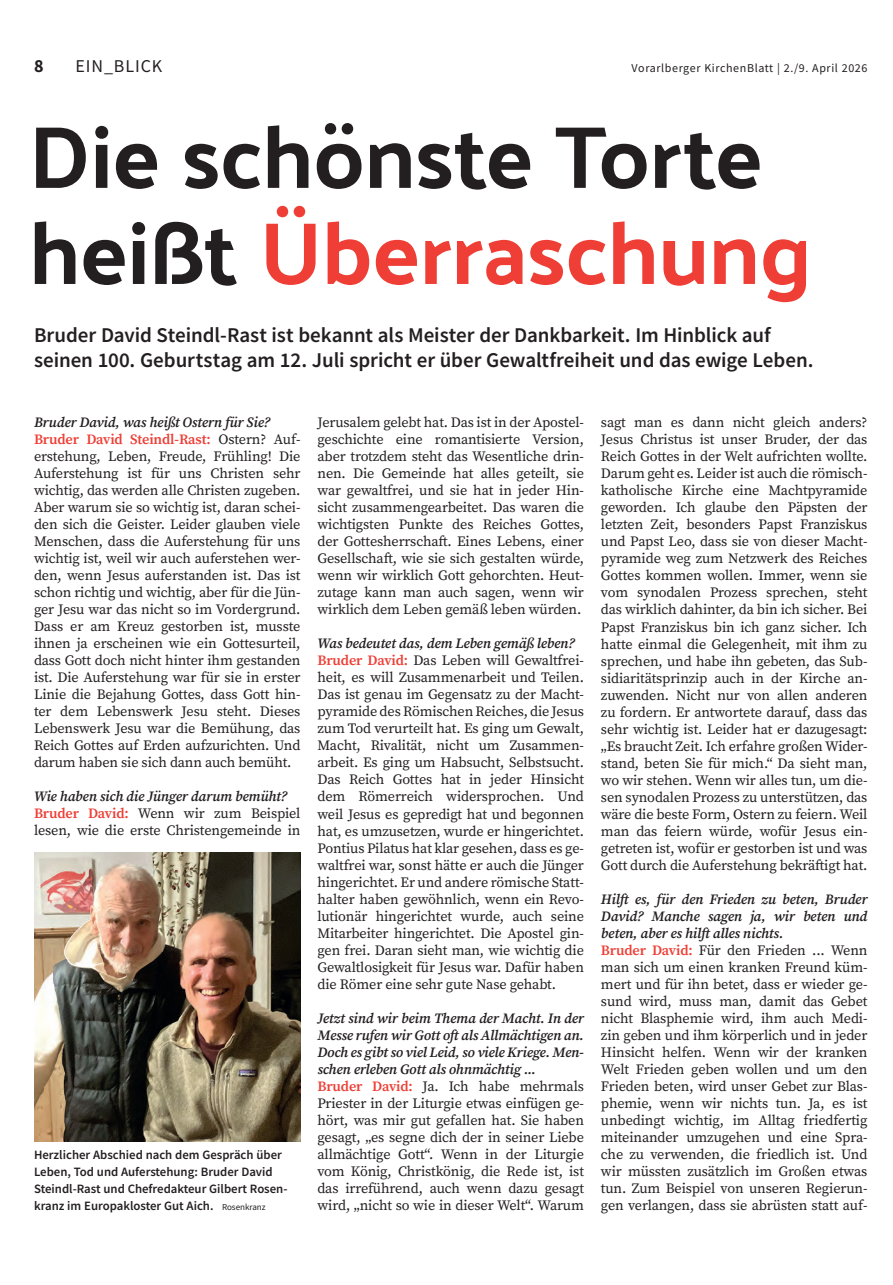
<style>
.page{position:relative;width:893px;height:1285px;background:#fff}
.page>*{position:absolute;margin:0;border:0;box-sizing:border-box;transform-origin:0 0}
.t1{font:700 88.5px/96px "Palanquin";letter-spacing:-.01em;color:#231f20}
.t2{font:600 21px/25.5px "Source Sans Pro";letter-spacing:-.005em;color:#231f20}
.t3{font:18px "Source Sans Pro";letter-spacing:.05em;color:#231f20}
.t4{font:700 18px "Source Sans Pro";color:#231f20}
.t5{font:14.25px/17px "Source Serif Pro";letter-spacing:-.01em;color:#231f20}
.t6{font:600 12.75px/17px "Source Sans Pro";color:#231f20}
.t7{font:12px "Source Sans Pro";letter-spacing:.05em;color:#231f20}
.s1{color:#ee3e35}
.s2{font-weight:600;font-style:italic}
.s3{font-weight:600;color:#ee3e35}
.s4{font-weight:400;font-size:9px}
</style>
<div class="page">
<img style="left:34px;top:852px;width:266px;height:289px">
<p class="t4" style="left:34px;top:54px;width:11px">8</p>
<p class="t3" style="left:75px;top:55px;width:88px">EIN_BLICK</p>
<p class="t7" style="left:632px;top:61px;width:237px">Vorarlberger KirchenBlatt | 2./9. April 2026</p>
<h1 class="t1" style="left:29px;top:109px;width:785px">Die schönste Torte heißt <span class="s1">Überraschung</span></h1>
<h2 class="t2" style="left:34px;top:322px;width:781px">Bruder David Steindl-Rast ist bekannt als Meister der Dankbarkeit. Im Hinblick auf seinen 100. Geburtstag am 12. Juli spricht er über Gewaltfreiheit und das ewige Leben.</h2>
<p class="t5" style="left:34px;top:413px;width:268px"><span class="s2">Bruder David, was heißt Ostern für Sie?<br></span><span class="s3">Bruder David Steindl-Rast:</span> Ostern? Auf&shy;erstehung, Leben, Freude, Frühling! Die Auferstehung ist für uns Christen sehr wichtig, das werden alle Christen zugeben.<br>Aber warum sie so wichtig ist, daran schei&shy;den sich die Geister. Leider glauben viele Menschen, dass die Auferstehung für uns wichtig ist, weil wir auch auferstehen wer&shy;den, wenn Jesus auferstanden ist. Das ist schon richtig und wichtig, aber für die Jün&shy;ger Jesu war das nicht so im Vordergrund.<br>Dass er am Kreuz gestorben ist, musste ihnen ja erscheinen wie ein Gottesurteil, dass Gott doch nicht hinter ihm gestanden ist. Die Auferstehung war für sie in erster Linie die Bejahung Gottes, dass Gott hin&shy;ter dem Lebenswerk Jesu steht. Dieses Lebenswerk Jesu war die Bemühung, das Reich Gottes auf Erden aufzurichten. Und darum haben sie sich dann auch bemüht.</p>
<p class="t5" style="left:34px;top:788px;width:268px"><span class="s2">Wie haben sich die Jünger darum bemüht?<br></span><span class="s3">Bruder David:</span> Wenn wir zum Beispiel lesen, wie die erste Christengemeinde in</p>
<p class="t6" style="left:34px;top:1145px;width:255px">Herzlicher Abschied nach dem Gespräch über Leben, Tod und Auferstehung: Bruder David Steindl-Rast und Chefredakteur Gilbert Rosen&shy;kranz im Europakloster Gut Aich. <span class="s4">Rosenkranz</span></p>
<p class="t5" style="left:317px;top:413px;width:268px;text-align:justify">Jerusalem gelebt hat. Das ist in der Apostel&shy;geschichte eine romantisierte Version, aber trotzdem steht das Wesentliche drin&shy;nen. Die Gemeinde hat alles geteilt, sie war gewaltfrei, und sie hat in jeder Hin&shy;sicht zusammengearbeitet. Das waren die wichtigsten Punkte des Reiches Gottes, der Gottesherrschaft. Eines Lebens, einer Gesellschaft, wie sie sich gestalten würde, wenn wir wirklich Gott gehorchten. Heut&shy;zutage kann man auch sagen, wenn wir wirklich dem Leben gemäß leben würden.</p>
<p class="t5" style="left:317px;top:635px;width:268px"><span class="s2">Was bedeutet das, dem Leben gemäß leben?<br></span><span class="s3">Bruder David:</span> Das Leben will Gewaltfrei&shy;heit, es will Zusammenarbeit und Teilen.<br>Das ist genau im Gegensatz zu der Macht&shy;pyramide des Römischen Reiches, die Jesus zum Tod verurteilt hat. Es ging um Gewalt, Macht, Rivalität, nicht um Zusammen&shy;arbeit. Es ging um Habsucht, Selbstsucht.<br>Das Reich Gottes hat in jeder Hinsicht dem Römerreich widersprochen. Und weil Jesus es gepredigt hat und begonnen hat, es umzusetzen, wurde er hingerichtet.<br>Pontius Pilatus hat klar gesehen, dass es ge&shy;waltfrei war, sonst hätte er auch die Jünger hingerichtet. Er und andere römische Statt&shy;halter haben gewöhnlich, wenn ein Revo&shy;lutionär hingerichtet wurde, auch seine Mitarbeiter hingerichtet. Die Apostel gin&shy;gen frei. Daran sieht man, wie wichtig die Gewaltlosigkeit für Jesus war. Dafür haben die Römer eine sehr gute Nase gehabt.</p>
<p class="t5" style="left:317px;top:1009px;width:268px"><span class="s2">Jetzt sind wir beim Thema der Macht. In der Messe rufen wir Gott oft als Allmächtigen an.<br>Doch es gibt so viel Leid, so viele Kriege. Men&shy;schen erleben Gott als ohnmächtig ...<br></span><span class="s3">Bruder David:</span> Ja. Ich habe mehrmals Priester in der Liturgie etwas einfügen ge&shy;hört, was mir gut gefallen hat. Sie haben gesagt, „es segne dich der in seiner Liebe allmächtige Gott“. Wenn in der Liturgie vom König, Christkönig, die Rede ist, ist das irreführend, auch wenn dazu gesagt wird, „nicht so wie in dieser Welt“. Warum</p>
<p class="t5" style="left:601px;top:414px;width:268px;text-align:justify">sagt man es dann nicht gleich anders?<br>Jesus Christus ist unser Bruder, der das Reich Gottes in der Welt aufrichten wollte.<br>Darum geht es. Leider ist auch die römisch&shy;katholische Kirche eine Machtpyramide geworden. Ich glaube den Päpsten der letzten Zeit, besonders Papst Franziskus und Papst Leo, dass sie von dieser Macht&shy;pyramide weg zum Netzwerk des Reiches Gottes kommen wollen. Immer, wenn sie vom synodalen Prozess sprechen, steht das wirklich dahinter, da bin ich sicher. Bei Papst Franziskus bin ich ganz sicher. Ich hatte einmal die Gelegenheit, mit ihm zu sprechen, und habe ihn gebeten, das Sub&shy;sidiaritätsprinzip auch in der Kirche an&shy;zuwenden. Nicht nur von allen anderen zu fordern. Er antwortete darauf, dass das sehr wichtig ist. Leider hat er dazugesagt: „Es braucht Zeit. Ich erfahre großen Wider&shy;stand, beten Sie für mich.“ Da sieht man, wo wir stehen. Wenn wir alles tun, um die&shy;sen synodalen Prozess zu unterstützen, das wäre die beste Form, Ostern zu feiern. Weil man das feiern würde, wofür Jesus ein&shy;getreten ist, wofür er gestorben ist und was Gott durch die Auferstehung bekräftigt hat.</p>
<p class="t5" style="left:601px;top:890px;width:268px"><span class="s2">Hilft es, für den Frieden zu beten, Bruder David? Manche sagen ja, wir beten und beten, aber es hilft alles nichts.<br></span><span class="s3">Bruder David:</span> Für den Frieden ... Wenn man sich um einen kranken Freund küm&shy;mert und für ihn betet, dass er wieder ge&shy;sund wird, muss man, damit das Gebet nicht Blasphemie wird, ihm auch Medi&shy;zin geben und ihm körperlich und in jeder Hinsicht helfen. Wenn wir der kranken Welt Frieden geben wollen und um den Frieden beten, wird unser Gebet zur Blas&shy;phemie, wenn wir nichts tun. Ja, es ist unbedingt wichtig, im Alltag friedfertig miteinander umzugehen und eine Spra&shy;che zu verwenden, die friedlich ist. Und wir müssten zusätzlich im Großen etwas tun. Zum Beispiel von unseren Regierun&shy;gen verlangen, dass sie abrüsten statt auf-</p>
</div>
